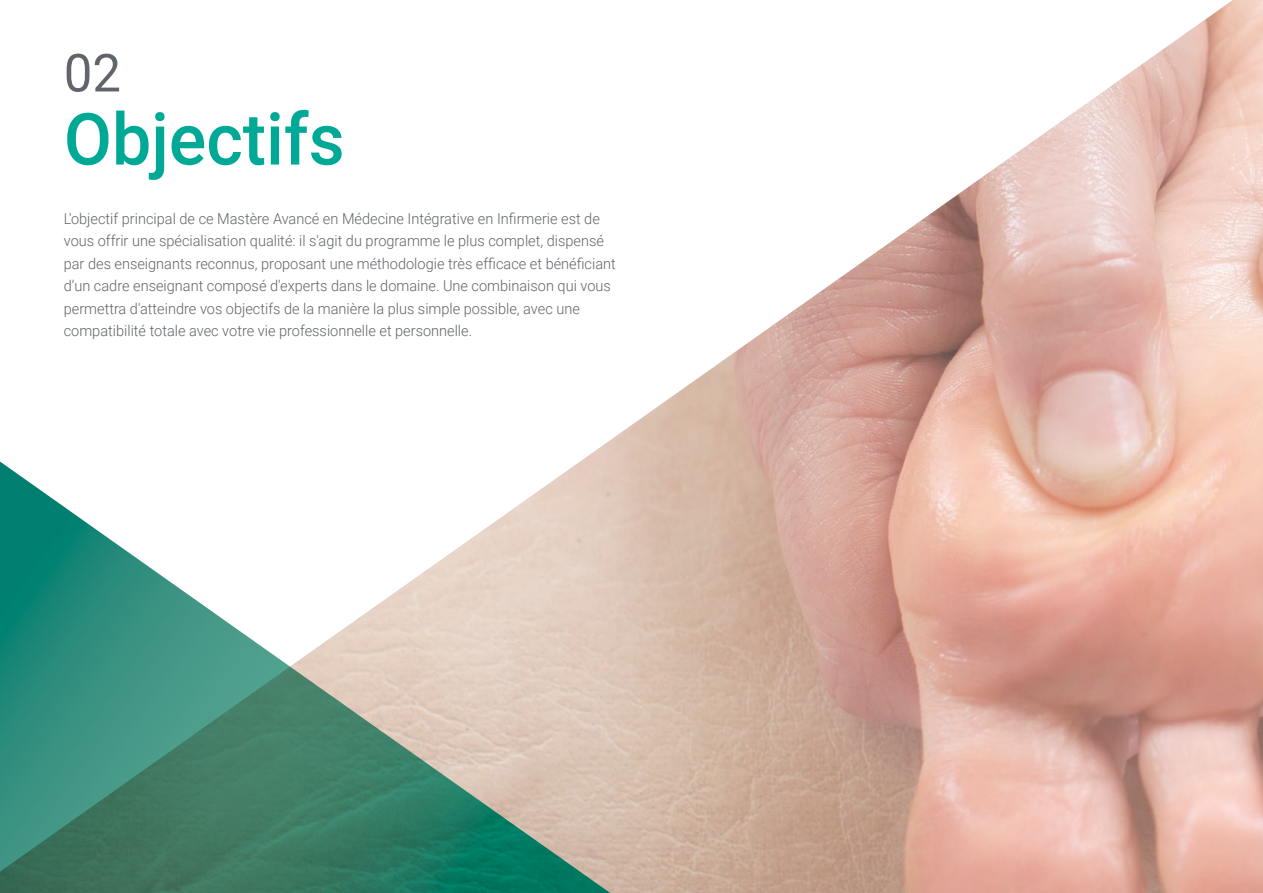
<style>
.page{position:relative;width:1263px;height:893px;background:#fff}
.page>*{position:absolute;margin:0;border:0;box-sizing:border-box;transform-origin:0 0}
.t1{font:500 72px "Roboto";color:#00a996}
.t2{font:52.5px "Roboto";color:#61646a}
.t3{font:300 15px/22.5px "Roboto";color:#61646a}
</style>
<div class="page">
<img style="left:602px;top:0;width:661px;height:893px">
<svg style="left:0;top:446px;width:640px;height:447px"></svg>
<h2 class="t2" style="left:64px;top:36px;width:59px">02</h2>
<h1 class="t1" style="left:64px;top:89px;width:282px">Objectifs</h1>
<p class="t3" style="left:64px;top:207px;width:553px">L'objectif principal de ce Mastère Avancé en Médecine Intégrative en Infirmerie est de vous offrir une spécialisation qualité: il s'agit du programme le plus complet, dispensé par des enseignants reconnus, proposant une méthodologie très efficace et bénéficiant d’un cadre enseignant composé d'experts dans le domaine. Une combinaison qui vous permettra d'atteindre vos objectifs de la manière la plus simple possible, avec une compatibilité totale avec votre vie professionnelle et personnelle.</p>
</div>
